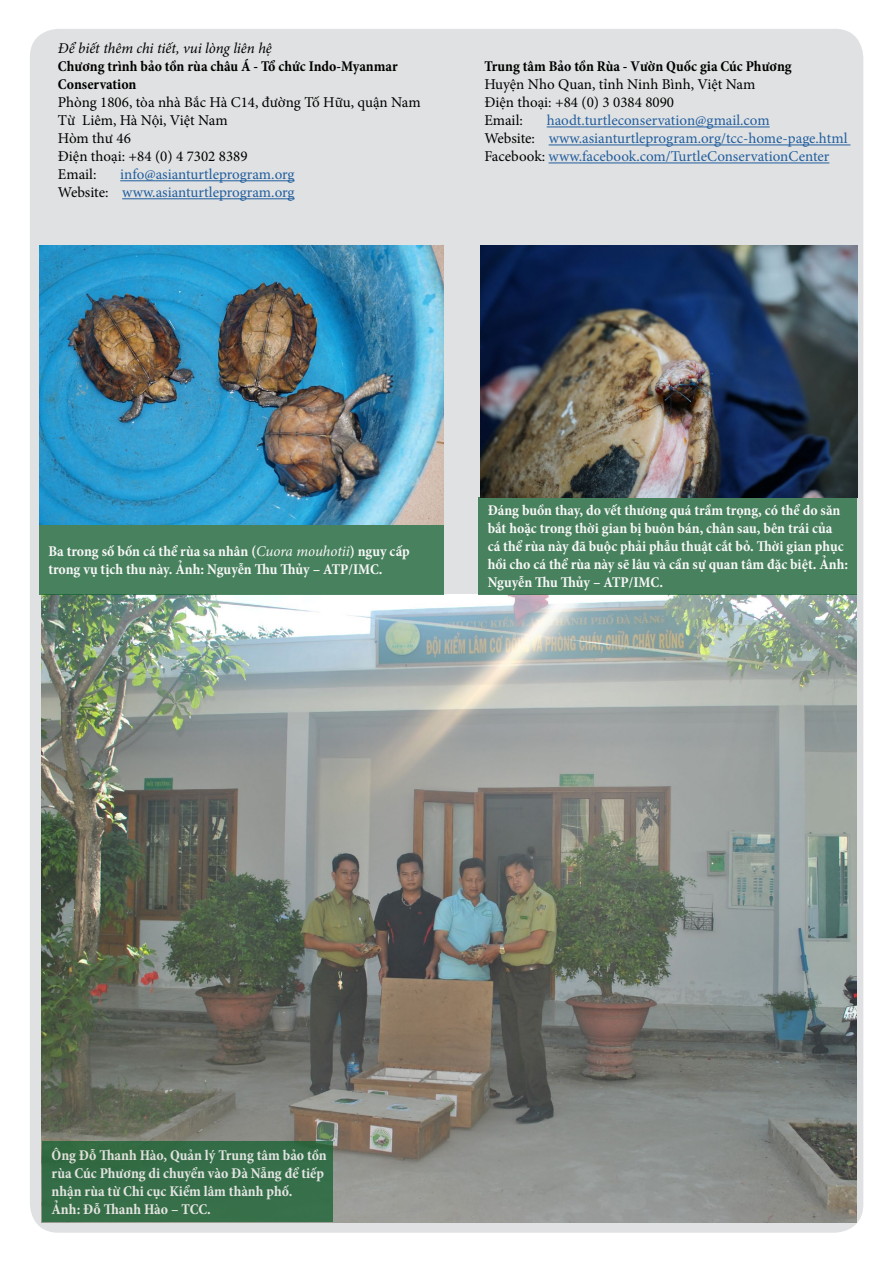
<style>
.page{position:relative;width:893px;height:1263px;background:#fff}
.page>*{position:absolute;margin:0;border:0;box-sizing:border-box;transform-origin:0 0}
.t1{font:700 condensed 15px/18px "Minion Pro";color:#fff}
.t2{font:15px/18px "Minion Pro";color:#215e9e;text-align:right}
.t3{font:15px/18px "Minion Pro";color:#000}
.t4{font:700 condensed 15px/18px "Minion Pro";color:#000}
.t5{font:italic 15px "Minion Pro";letter-spacing:-.005em;color:#000}
.s1{color:#000}
.s2{font-weight:400;font-style:italic;font-stretch:normal}
</style>
<div class="page">
<div style="left:30px;top:29px;width:833px;height:1204px;background:#e0e1e2;border-radius:28px"></div>
<hr style="left:120px;top:180px;width:175px;height:1px;background:#215e9e">
<hr style="left:122px;top:198px;width:173px;height:1px;background:#215e9e">
<hr style="left:547px;top:127px;width:223px;height:1px;background:#215e9e">
<hr style="left:549px;top:145px;width:301px;height:1px;background:#215e9e">
<hr style="left:549px;top:163px;width:280px;height:1px;background:#215e9e">
<img style="left:42px;top:594px;width:815px;height:628px">
<div style="left:43px;top:1141px;width:290px;height:81px;background:#356e48"></div>
<div style="left:479px;top:497px;width:378px;height:97px;background:#47815d"></div>
<img style="left:480px;top:246px;width:377px;height:251px">
<img style="left:39px;top:246px;width:405px;height:279px">
<div style="left:39px;top:525px;width:405px;height:69px;background:#47815d"></div>
<p class="t5" style="left:58px;top:38px;width:215px">Để biết thêm chi tiết, vui lòng liên hệ</p>
<p class="t4" style="left:58px;top:57px;width:341px">Chương trình bảo tồn rùa châu Á - Tổ chức Indo-Myanmar<br>Conservation</p>
<p class="t3" style="left:58px;top:94px;width:364px">Phòng 1806, tòa nhà Bắc Hà C14, đường Tố Hữu, quận Nam<br>Từ Liêm, Hà Nội, Việt Nam<br>Hòm thư 46<br>Điện thoại: +84 (0) 4 7302 8389<br>Email:</p>
<p class="t2" style="left:58px;top:166px;width:238px">info@asianturtleprogram.org<br><span class="s1">Website:</span> www.asianturtleprogram.org</p>
<p class="t4" style="left:484px;top:58px;width:309px">Trung tâm Bảo tồn Rùa - Vườn Quốc gia Cúc Phương</p>
<p class="t3" style="left:484px;top:76px;width:272px">Huyện Nho Quan, tỉnh Ninh Bình, Việt Nam<br>Điện thoại: +84 (0) 3 0384 8090<br>Email:</p>
<p class="t2" style="left:484px;top:112px;width:365px;text-align:left;text-indent:62px">haodt.turtleconservation@gmail.com<br><span class="s1">Website:</span> www.asianturtleprogram.org/tcc-home-page.html<br><span class="s1">Facebook:</span> www.facebook.com/TurtleConservationCenter</p>
<p class="t1" style="left:48px;top:542px;width:363px">Ba trong số bốn cá thể rùa sa nhân (<span class="s2">Cuora mouhotii</span>) nguy cấp trong vụ tịch thu này. Ảnh: Nguyễn Thu Thủy – ATP/IMC.</p>
<p class="t1" style="left:488px;top:501px;width:362px">Đáng buồn thay, do vết thương quá trầm trọng, có thể do săn bắt hoặc trong thời gian bị buôn bán, chân sau, bên trái của cá thể rùa này đã buộc phải phẫu thuật cắt bỏ. Thời gian phục hồi cho cá thể rùa này sẽ lâu và cần sự quan tâm đặc biệt. Ảnh:<br>Nguyễn Thu Thủy – ATP/IMC.</p>
<p class="t1" style="left:52px;top:1146px;width:277px">Ông Đỗ Thanh Hào, Quản lý Trung tâm bảo tồn rùa Cúc Phương di chuyển vào Đà Nẵng để tiếp nhận rùa từ Chi cục Kiểm lâm thành phố.<br>Ảnh: Đỗ Thanh Hào – TCC.</p>
</div>
